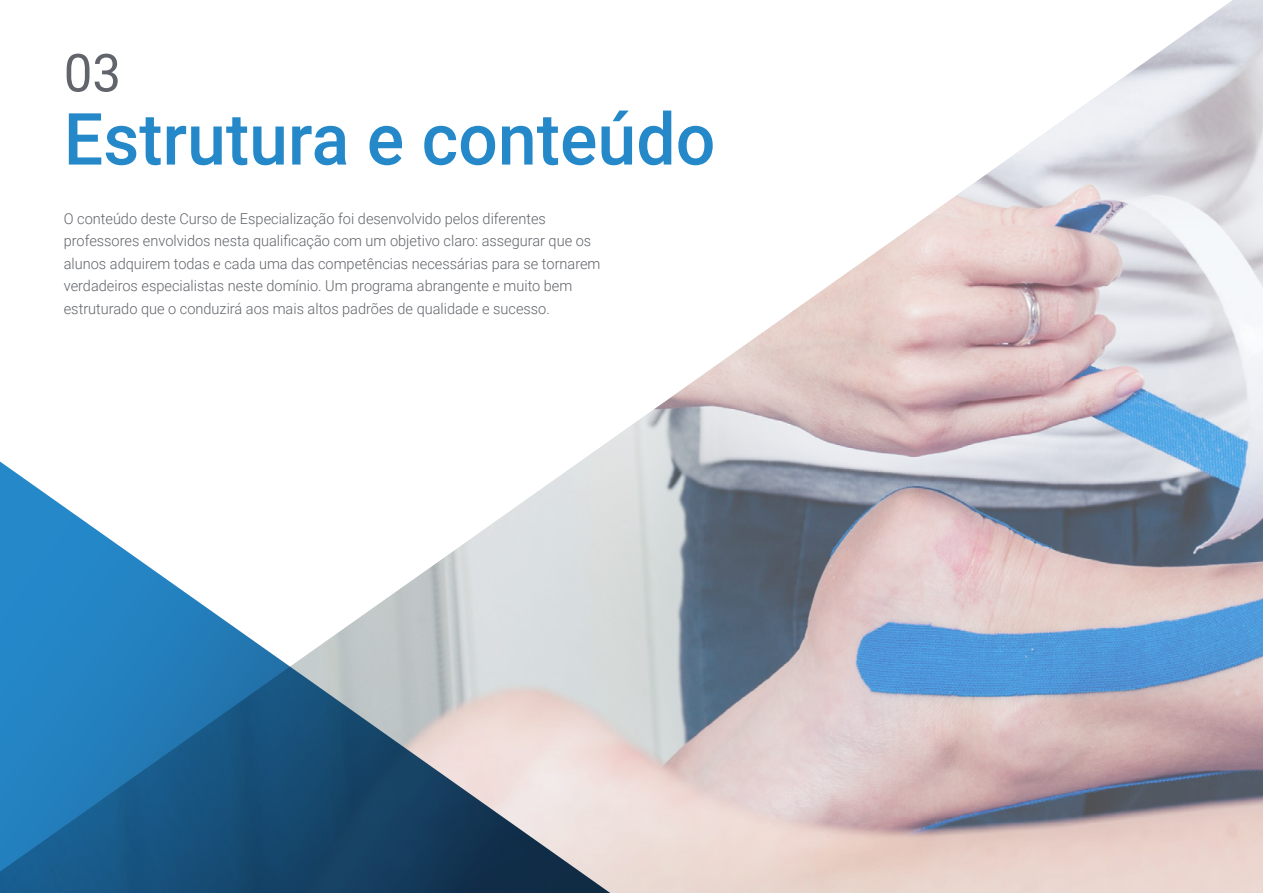
<style>
.page{position:relative;width:1263px;height:893px;background:#fff}
.page>*{position:absolute;margin:0;border:0;box-sizing:border-box;transform-origin:0 0}
.t1{font:500 72px "Roboto";color:#2488c9}
.t2{font:52.5px "Roboto";color:#61646a}
.t3{font:300 15px/22.5px "Roboto";color:#61646a}
</style>
<div class="page">
<img style="left:602px;top:0;width:661px;height:893px">
<svg style="left:0;top:446px;width:640px;height:447px"></svg>
<h2 class="t2" style="left:64px;top:36px;width:59px">03</h2>
<h1 class="t1" style="left:64px;top:89px;width:653px">Estrutura e conteúdo</h1>
<p class="t3" style="left:64px;top:207px;width:538px">O conteúdo deste Curso de Especialização foi desenvolvido pelos diferentes professores envolvidos nesta qualificação com um objetivo claro: assegurar que os alunos adquirem todas e cada uma das competências necessárias para se tornarem verdadeiros especialistas neste domínio. Um programa abrangente e muito bem estruturado que o conduzirá aos mais altos padrões de qualidade e sucesso.</p>
</div>
